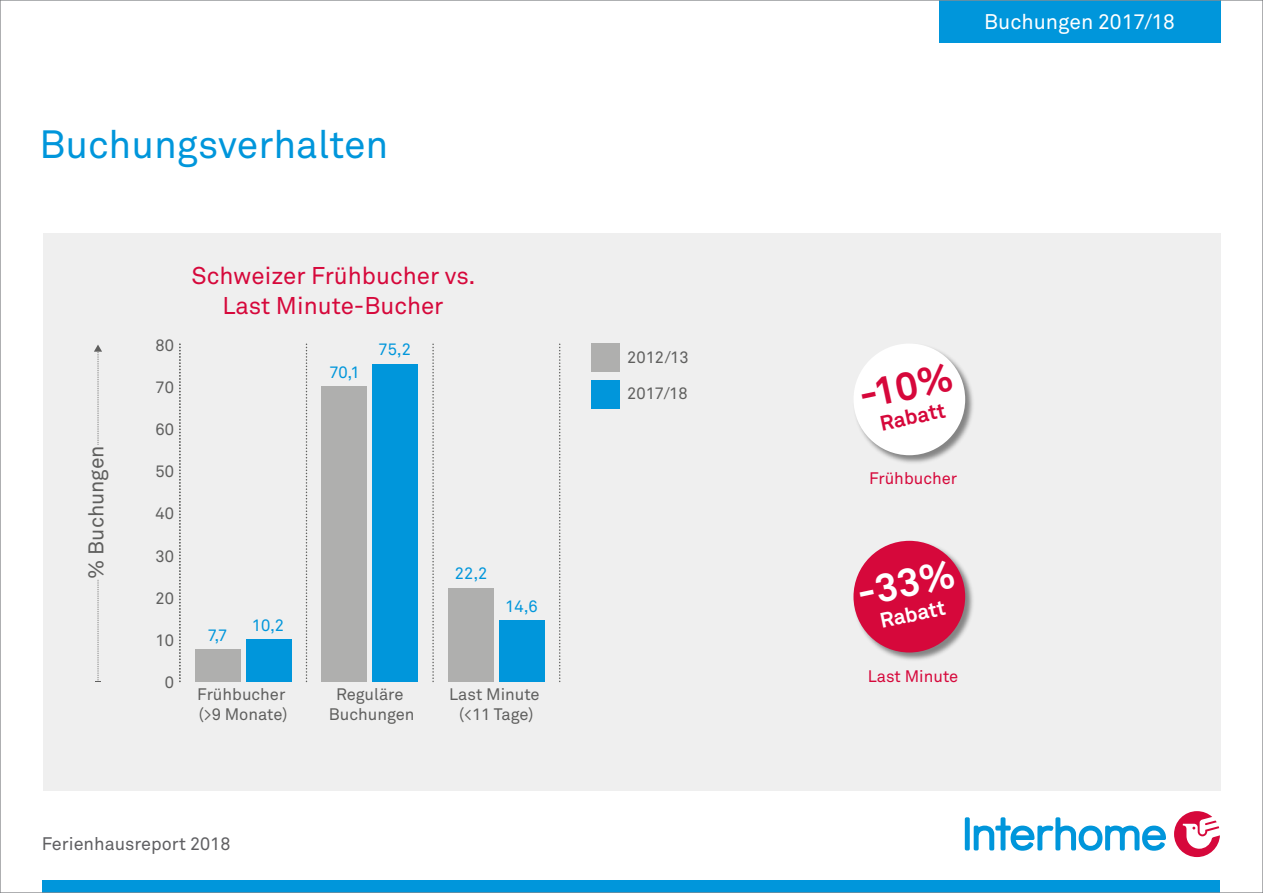
<style>
.page{position:relative;width:1263px;height:893px;background:#fff}
.page>*{position:absolute;margin:0;border:0;box-sizing:border-box;transform-origin:0 0}
.t1{font:700 39.45px "Akkurat Pro";color:#d6083b}
.t2{font:700 39.45px "Akkurat Pro";color:#fff}
.t3{font:39px "Akkurat Pro";color:#0096db}
.t4{font:24px/30px "Akkurat Pro";color:#d6083b;text-align:center}
.t5{font:21px "Akkurat Pro";color:#fff}
.t6{font:21px "Akkurat Pro";color:#5f5f5e}
.t7{font:700 20.85px "Akkurat Pro";color:#d6083b}
.t8{font:700 20.85px "Akkurat Pro";color:#fff}
.t9{font:18px "Akkurat Pro";color:#5f5f62}
.t10{font:16.5px/19.8px "Akkurat Pro";color:#5f5f5e;text-align:center}
.t11{font:16.5px "Akkurat Pro";color:#0096db}
.t12{font:16.5px "Akkurat Pro";color:#d6083b}
</style>
<div class="page">
<div style="left:43px;top:880px;width:1177px;height:13px;background:#0096db"></div>
<div style="left:965px;top:817px;width:5px;height:33px;background:#0096db;border-radius:2px"></div>
<svg style="left:974px;top:817px;width:192px;height:34px"></svg>
<svg style="left:1174px;top:811px;width:46px;height:46px"></svg>
<div style="left:939px;top:0;width:281px;height:43px;background:#0096db"></div>
<div style="left:43px;top:234px;width:1177px;height:557px;background:#efefef"></div>
<img style="left:857px;top:344px;width:116px;height:119px">
<div style="left:853px;top:344px;width:112px;height:111px;background:#fff;border-radius:50%"></div>
<img style="left:854px;top:540px;width:119px;height:120px">
<div style="left:853px;top:541px;width:112px;height:111px;background:#d6083b;border-radius:50%"></div>
<svg style="left:94px;top:345px;width:8px;height:99px"></svg>
<svg style="left:95px;top:580px;width:6px;height:102px"></svg>
<svg style="left:306px;top:344px;width:1px;height:337px"></svg>
<svg style="left:432px;top:344px;width:2px;height:337px"></svg>
<svg style="left:559px;top:344px;width:1px;height:337px"></svg>
<svg style="left:179px;top:344px;width:2px;height:337px"></svg>
<div style="left:246px;top:638px;width:45px;height:43px;background:#0096db"></div>
<div style="left:372px;top:364px;width:46px;height:317px;background:#0096db"></div>
<div style="left:499px;top:620px;width:45px;height:61px;background:#0096db"></div>
<div style="left:195px;top:648px;width:46px;height:33px;background:#afafae"></div>
<div style="left:322px;top:386px;width:45px;height:295px;background:#afafae"></div>
<div style="left:448px;top:588px;width:46px;height:93px;background:#afafae"></div>
<div style="left:591px;top:343px;width:29px;height:29px;background:#afafae"></div>
<div style="left:591px;top:380px;width:29px;height:28px;background:#0096db"></div>
<h2 class="t3" style="left:39px;top:122px;width:351px">Buchungsverhalten</h2>
<p class="t6" style="left:84px;top:579px;width:135px;rotate:-90deg">% Buchungen</p>
<p class="t10" style="left:155px;top:335px;width:20px">80</p>
<p class="t10" style="left:155px;top:378px;width:20px">70</p>
<p class="t10" style="left:155px;top:420px;width:20px">60</p>
<p class="t10" style="left:155px;top:462px;width:20px">50</p>
<p class="t10" style="left:155px;top:504px;width:20px">40</p>
<p class="t10" style="left:155px;top:546px;width:20px">30</p>
<p class="t10" style="left:155px;top:589px;width:20px">20</p>
<p class="t10" style="left:155px;top:631px;width:20px">10</p>
<p class="t10" style="left:165px;top:673px;width:11px">0</p>
<h3 class="t4" style="left:191px;top:261px;width:286px">Schweizer Frühbucher vs.<br>Last Minute-Bucher</h3>
<p class="t11" style="left:329px;top:362px;width:32px">70,1</p>
<p class="t11" style="left:378px;top:340px;width:34px">75,2</p>
<p class="t11" style="left:208px;top:625px;width:21px">7,7</p>
<p class="t11" style="left:252px;top:615px;width:34px">10,2</p>
<p class="t10" style="left:197px;top:685px;width:92px;text-align:left">Frühbucher (&gt;9 Monate)</p>
<p class="t10" style="left:329px;top:685px;width:87px">Reguläre<br>Buchungen</p>
<p class="t11" style="left:455px;top:564px;width:34px">22,2</p>
<p class="t11" style="left:505px;top:596px;width:34px">14,6</p>
<p class="t10" style="left:449px;top:685px;width:92px">Last Minute (&lt;11 Tage)</p>
<p class="t9" style="left:42px;top:834px;width:190px">Ferienhausreport 2018</p>
<p class="t10" style="left:627px;top:347px;width:63px">2012/13</p>
<p class="t10" style="left:627px;top:384px;width:62px">2017/18</p>
<p class="t5" style="left:984px;top:10px;width:192px">Buchungen 2017/18</p>
<h1 class="t1" style="left:854px;top:372px;width:96px;rotate:-12deg">-10%</h1>
<p class="t7" style="left:877px;top:411px;width:68px;rotate:-12deg">Rabatt</p>
<p class="t12" style="left:869px;top:469px;width:90px">Frühbucher</p>
<h1 class="t2" style="left:852px;top:569px;width:100px;rotate:-12deg">-33%</h1>
<p class="t8" style="left:877px;top:608px;width:68px;rotate:-12deg">Rabatt</p>
<p class="t12" style="left:868px;top:666px;width:92px">Last Minute</p>
</div>
